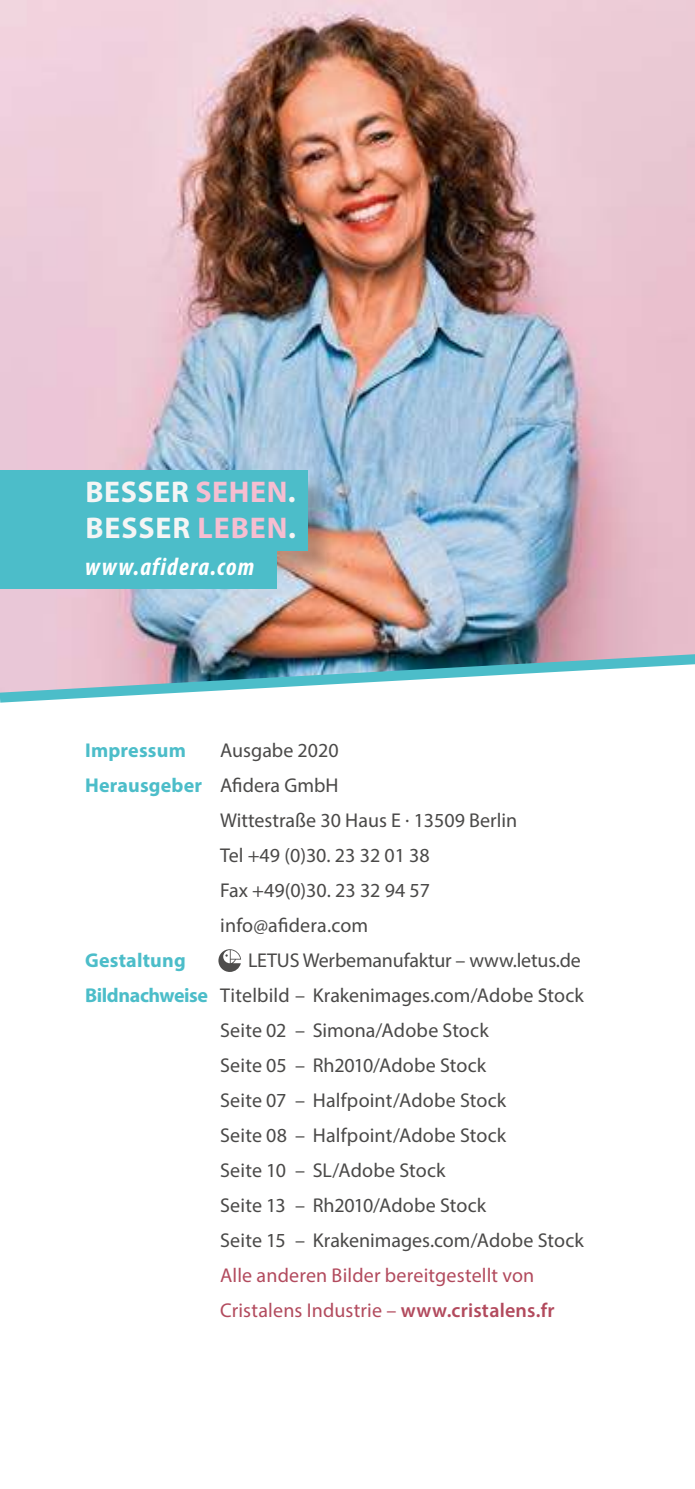
<style>
.page{position:relative;width:695px;height:1489px;background:#fff}
.page>*{position:absolute;margin:0;border:0;box-sizing:border-box;transform-origin:0 0}
.t1{font:700 30px/36px "Myriad Pro";letter-spacing:.025em;color:#f5f5f5}
.t2{font:italic 700 condensed 25px "Myriad Pro";letter-spacing:.05em;color:#fff}
.t3{font:20px "Myriad Pro";color:#4a4948}
.t4{font:20px/35px "Myriad Pro";letter-spacing:.01em;color:#b24a5d}
.t5{font:700 20px "Myriad Pro";letter-spacing:.01em;color:#4cbdc9}
.s1{color:#f6bed1}
.s2{font-weight:400;color:#4a4948}
.s3{font-weight:700;color:#4cbdc9}
.s4{font-weight:600}
</style>
<div class="page">
<img style="left:0;top:0;width:694px;height:646px">
<div style="left:3px;top:473px;width:336px;height:109px;background:#000;opacity:.25"></div>
<div style="left:0;top:470px;width:307px;height:80px;background:#4cbdc9"></div>
<svg style="left:218px;top:949px;width:23px;height:22px"></svg>
<img style="left:0;top:646px;width:694px;height:57px">
<div style="left:0;top:547px;width:276px;height:41px;background:#4cbdc9"></div>
<h1 class="t1" style="left:85px;top:474px;width:212px">BESSER <span class="s1">SEHEN</span>.<br>BESSER <span class="s1">LEBEN</span>.</h1>
<p class="t2" style="left:85px;top:557px;width:170px">www.afidera.com</p>
<p class="t5" style="left:85px;top:740px;width:102px">Impressum</p>
<p class="t3" style="left:220px;top:740px;width:120px">Ausgabe 2020</p>
<p class="t5" style="left:85px;top:775px;width:255px">Herausgeber <span class="s2">Afidera GmbH</span></p>
<p class="t3" style="left:220px;top:810px;width:298px">Wittestraße 30 Haus E . 13509 Berlin</p>
<p class="t3" style="left:220px;top:845px;width:211px">Tel +49 (0)30. 23 32 01 38</p>
<p class="t3" style="left:220px;top:880px;width:211px">Fax +49(0)30. 23 32 94 57</p>
<p class="t3" style="left:220px;top:915px;width:149px">info@afidera.com</p>
<p class="t5" style="left:85px;top:950px;width:102px">Gestaltung</p>
<p class="t3" style="left:248px;top:950px;width:334px">LETUS Werbemanufaktur – www.letus.de</p>
<p class="t3" style="left:85px;top:985px;width:500px"><span class="s3">Bildnachweise</span> Titelbild – Krakenimages.com/Adobe Stock</p>
<p class="t3" style="left:220px;top:1020px;width:270px">Seite 02 – Simona/Adobe Stock</p>
<p class="t3" style="left:220px;top:1055px;width:267px">Seite 05 – Rh2010/Adobe Stock</p>
<p class="t3" style="left:220px;top:1090px;width:287px">Seite 07 – Halfpoint/Adobe Stock</p>
<p class="t3" style="left:220px;top:1125px;width:287px">Seite 08 – Halfpoint/Adobe Stock</p>
<p class="t3" style="left:220px;top:1160px;width:227px">Seite 10 – SL/Adobe Stock</p>
<p class="t3" style="left:220px;top:1195px;width:267px">Seite 13 – Rh2010/Adobe Stock</p>
<p class="t3" style="left:220px;top:1230px;width:365px">Seite 15 – Krakenimages.com/Adobe Stock</p>
<p class="t4" style="left:220px;top:1258px;width:336px">Alle anderen Bilder bereitgestellt von<br>Cristalens Industrie – <span class="s4">www.cristalens.fr</span></p>
</div>
